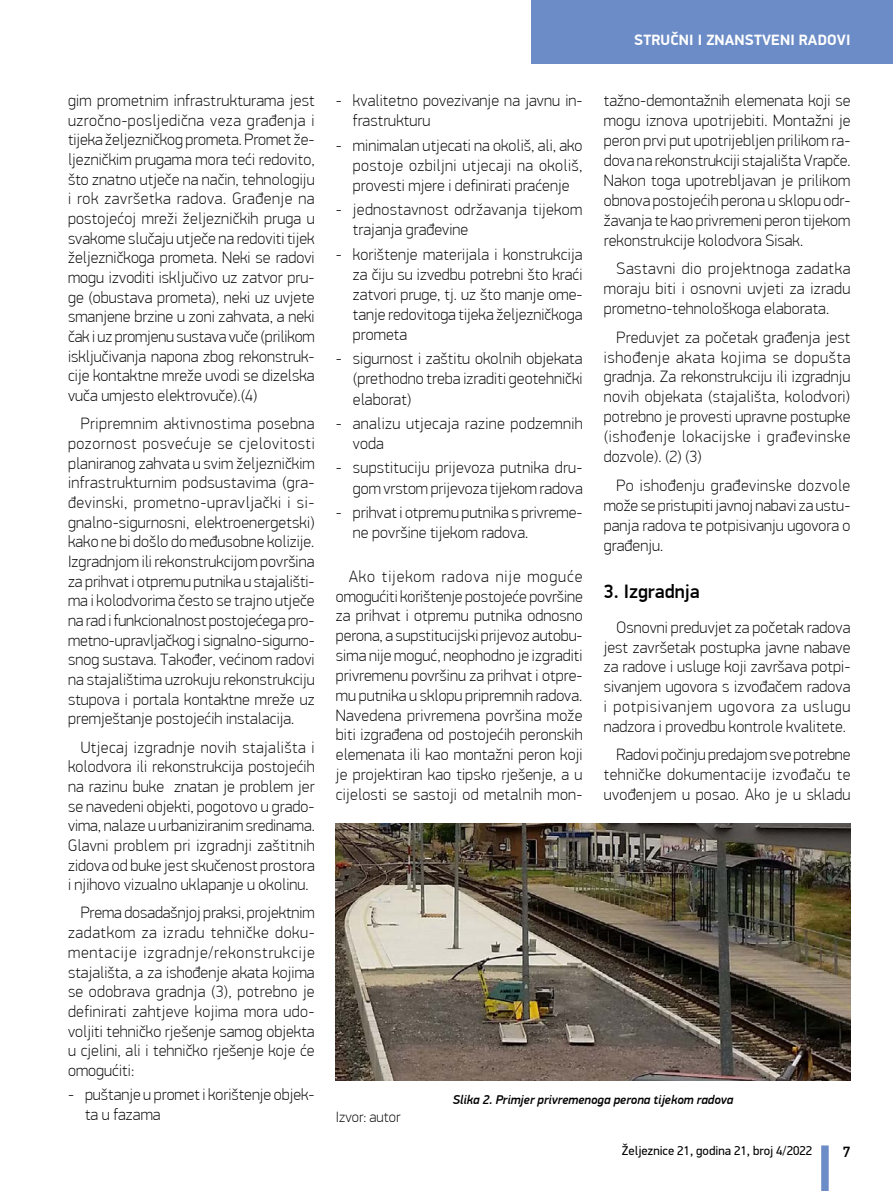
<style>
.page{position:relative;width:893px;height:1191px;background:#fff}
.page>*{position:absolute;margin:0;border:0;box-sizing:border-box;transform-origin:0 0}
.t1{font:500 19.5px "PF Din Display Pro";color:#000}
.t2{font:100 16.5px/19.6px "PF Din Display Pro";letter-spacing:.005em;color:#000;text-align:justify}
.t3{font:700 15px "PF Din Display Pro";letter-spacing:.01em;color:#fff}
.t4{font:100 15px "PF Din Display Pro";color:#000}
.t5{font:500 15px "PF Din Display Pro";color:#000}
.t6{font:italic 500 12.75px "PF Din Display Pro";color:#000}
.t7{font:12.75px "PF Din Display Pro";color:#000}
</style>
<div class="page">
<div style="left:821px;top:1145px;width:8px;height:46px;background:#6c8cc7"></div>
<img style="left:336px;top:823px;width:514px;height:257px">
<div style="left:531px;top:0;width:362px;height:64px;background:#6c8cc7"></div>
<p class="t2" style="left:68px;top:91px;width:248px">gim prometnim infrastrukturama jest uzročno-posljedična veza građenja i tijeka željezničkog prometa. Promet že&shy;ljezničkim prugama mora teći redovito, što znatno utječe na način, tehnologiju i rok završetka radova. Građenje na postojećoj mreži željezničkih pruga u svakome slučaju utječe na redoviti tijek željezničkoga prometa. Neki se radovi mogu izvoditi isključivo uz zatvor pru&shy;ge (obustava prometa), neki uz uvjete smanjene brzine u zoni zahvata, a neki čak i uz promjenu sustava vuče (prilikom isključivanja napona zbog rekonstruk&shy;cije kontaktne mreže uvodi se dizelska vuča umjesto elektrovuče).(4)</p>
<p class="t2" style="left:68px;top:414px;width:248px;text-indent:13px">Pripremnim aktivnostima posebna pozornost posvećuje se cjelovitosti planiranog zahvata u svim željezničkim infrastrukturnim podsustavima (gra&shy;đevinski, prometno-upravljački i si&shy;gnalno-sigurnosni, elektroenergetski) kako ne bi došlo do međusobne kolizije.<br>Izgradnjom ili rekonstrukcijom površina za prihvat i otpremu putnika u stajališti&shy;ma i kolodvorima često se trajno utječe na rad i funkcionalnost postojećega pro&shy;metno-upravljačkog i signalno-sigurno&shy;snog sustava. Također, većinom radovi na stajalištima uzrokuju rekonstrukciju stupova i portala kontaktne mreže uz premještanje postojećih instalacija.</p>
<p class="t2" style="left:68px;top:737px;width:248px;text-indent:13px">Utjecaj izgradnje novih stajališta i kolodvora ili rekonstrukcija postojećih na razinu buke znatan je problem jer se navedeni objekti, pogotovo u grado&shy;vima, nalaze u urbaniziranim sredinama.<br>Glavni problem pri izgradnji zaštitnih zidova od buke jest skučenost prostora i njihovo vizualno uklapanje u okolinu.</p>
<p class="t2" style="left:68px;top:903px;width:248px;text-indent:13px">Prema dosadašnjoj praksi, projektnim zadatkom za izradu tehničke doku&shy;mentacije izgradnje/rekonstrukcije stajališta, a za ishođenje akata kojima se odobrava gradnja (3), potrebno je definirati zahtjeve kojima mora udo&shy;voljiti tehničko rješenje samog objekta u cjelini, ali i tehničko rješenje koje će omogućiti:</p>
<p class="t2" style="left:85px;top:1084px;width:231px;line-height:20.1px;text-indent:-17px">- puštanje u promet i korištenje objek&shy;ta u fazama</p>
<p class="t2" style="left:353px;top:90px;width:231px;line-height:20.1px;text-indent:-17px">- kvalitetno povezivanje na javnu in&shy;frastrukturu</p>
<p class="t2" style="left:353px;top:135px;width:231px;line-height:20.1px;text-indent:-17px">- minimalan utjecati na okoliš, ali, ako postoje ozbiljni utjecaji na okoliš, provesti mjere i definirati praćenje</p>
<p class="t2" style="left:353px;top:199px;width:231px;line-height:20.1px;text-indent:-17px">- jednostavnost održavanja tijekom trajanja građevine</p>
<p class="t2" style="left:353px;top:244px;width:231px;line-height:20.1px;text-indent:-17px">- korištenje materijala i konstrukcija za čiju su izvedbu potrebni što kraći zatvori pruge, tj. uz što manje ome&shy;tanje redovitoga tijeka željezničkoga prometa</p>
<p class="t2" style="left:353px;top:349px;width:231px;line-height:20.1px;text-indent:-17px">- sigurnost i zaštitu okolnih objekata (prethodno treba izraditi geotehnički elaborat)</p>
<p class="t2" style="left:353px;top:413px;width:231px;line-height:20.1px;text-indent:-17px">- analizu utjecaja razine podzemnih voda</p>
<p class="t2" style="left:336px;top:458px;width:248px;line-height:20.1px;text-align:right">- supstituciju prijevoza putnika dru&shy;gom vrstom prijevoza tijekom radova</p>
<p class="t2" style="left:353px;top:502px;width:231px;line-height:20.1px;text-indent:-17px">- prihvat i otpremu putnika s privreme&shy;ne površine tijekom radova.</p>
<p class="t2" style="left:336px;top:566px;width:248px;text-indent:13px">Ako tijekom radova nije moguće omogućiti korištenje postojeće površine za prihvat i otpremu putnika odnosno perona, a supstitucijski prijevoz autobu&shy;sima nije moguć, neophodno je izgraditi privremenu površinu za prihvat i otpre&shy;mu putnika u sklopu pripremnih radova.<br>Navedena privremena površina može biti izgrađena od postojećih peronskih elemenata ili kao montažni peron koji je projektiran kao tipsko rješenje, a u cijelosti se sastoji od metalnih mon-</p>
<p class="t3" style="left:634px;top:31px;width:218px">STRUČNI I ZNANSTVENI RADOVI</p>
<p class="t2" style="left:604px;top:90px;width:248px">tažno-demontažnih elemenata koji se mogu iznova upotrijebiti. Montažni je peron prvi put upotrijebljen prilikom ra&shy;dova na rekonstrukciji stajališta Vrapče.<br>Nakon toga upotrebljavan je prilikom obnova postojećih perona u sklopu odr&shy;žavanja te kao privremeni peron tijekom rekonstrukcije kolodvora Sisak.</p>
<p class="t2" style="left:604px;top:259px;width:248px;text-indent:13px">Sastavni dio projektnoga zadatka moraju biti i osnovni uvjeti za izradu prometno-tehnološkoga elaborata.</p>
<p class="t2" style="left:604px;top:327px;width:248px;text-indent:13px">Preduvjet za početak građenja jest ishođenje akata kojima se dopušta gradnja. Za rekonstrukciju ili izgradnju novih objekata (stajališta, kolodvori) potrebno je provesti upravne postupke (ishođenje lokacijske i građevinske dozvole). (2) (3)</p>
<p class="t2" style="left:604px;top:475px;width:248px;text-indent:13px">Po ishođenju građevinske dozvole može se pristupiti javnoj nabavi za ustu&shy;panja radova te potpisivanju ugovora o građenju.</p>
<p class="t1" style="left:604px;top:580px;width:97px">3. Izgradnja</p>
<p class="t2" style="left:604px;top:617px;width:248px;text-indent:13px">Osnovni preduvjet za početak radova jest završetak postupka javne nabave za radove i usluge koji završava potpi&shy;sivanjem ugovora s izvođačem radova i potpisivanjem ugovora za uslugu nadzora i provedbu kontrole kvalitete.</p>
<p class="t2" style="left:604px;top:744px;width:248px;text-indent:13px">Radovi počinju predajom sve potrebne tehničke dokumentacije izvođaču te uvođenjem u posao. Ako je u skladu</p>
<p class="t4" style="left:336px;top:1108px;width:66px">Izvor: autor</p>
<p class="t6" style="left:453px;top:1092px;width:282px">Slika 2. Primjer privremenoga perona tijekom radova</p>
<p class="t7" style="left:622px;top:1143px;width:192px">Željeznice 21, godina 21, broj 4/2022</p>
<p class="t5" style="left:843px;top:1142px;width:9px">7</p>
</div>
